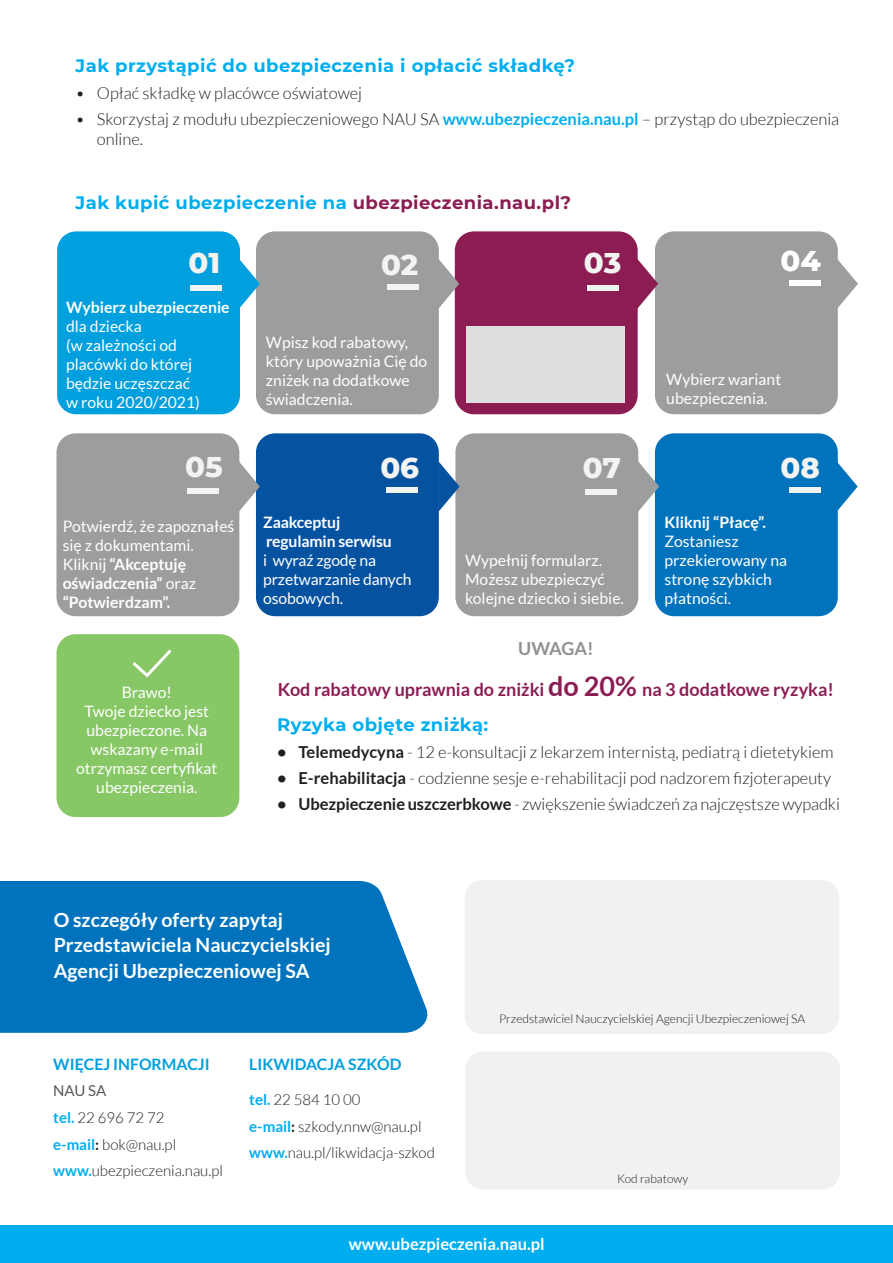
<style>
.page{position:relative;width:893px;height:1263px;background:#fff}
.page>*{position:absolute;margin:0;border:0;box-sizing:border-box;transform-origin:0 0}
.t1{font:800 29.1px "Montserrat";color:#f3f3f1}
.t2{font:800 29.1px "Montserrat";color:#fff}
.bez_akapitu_10{font:700 19.5px/25.5px "Lato";color:#fff}
.naglowek{font:700 18px "Montserrat";letter-spacing:.025em;color:#00aeef}
.główna{font:700 18px "Lato";color:#8b1d53}
.główna-2{font:700 18px "Lato";letter-spacing:-.015em;color:#8f9194}
.t3{font:300 16.5px/19.8px "Lato";color:#231f20}
.główna-3{font:700 16.5px "Lato";color:#fff}
.infografika{font:15.75px/18.9px "Lato";color:#fff}
.infografika-2{font:700 15.75px/18.9px "Lato";color:#fff}
.główna-4{font:700 15.75px "Lato";color:#009fde}
.główna-5{font:300 15px "Lato";color:#231f20}
.główna-6{font:15px "Lato";color:#57585a}
.bez_akapitu_10-2{font:300 12px "Lato";color:#231f20}
.s1{font-weight:700;color:#00aeef}
.s2{color:#8b1d53}
.s3{font-weight:400}
.s4{font-weight:700}
.s5{font-size:27px}
</style>
<div class="page">
<div style="left:655px;top:231px;width:183px;height:183px;background:#9b9d9e;border-radius:19px"></div>
<div style="left:455px;top:231px;width:183px;height:183px;background:#8b1d53;border-radius:19px"></div>
<div style="left:256px;top:231px;width:183px;height:183px;background:#9b9d9e;border-radius:19px"></div>
<div style="left:57px;top:231px;width:183px;height:183px;background:#009fde;border-radius:19px"></div>
<div style="left:0;top:881px;width:428px;height:152px;background:#0073bc"></div>
<div style="left:0;top:1226px;width:893px;height:37px;background:#00aeef"></div>
<div style="left:789px;top:280px;width:32px;height:6px;background:#fff"></div>
<div style="left:587px;top:285px;width:32px;height:6px;background:#f3f3f1"></div>
<div style="left:190px;top:285px;width:32px;height:6px;background:#f3f3f1"></div>
<div style="left:387px;top:284px;width:32px;height:6px;background:#f3f3f1"></div>
<svg style="left:240px;top:260px;width:20px;height:48px"></svg>
<svg style="left:637px;top:258px;width:21px;height:51px"></svg>
<div style="left:465px;top:880px;width:374px;height:154px;background:#f0f1f1;border-radius:18px"></div>
<div style="left:465px;top:1051px;width:375px;height:138px;background:#f0f1f1;border-radius:18px"></div>
<div style="left:655px;top:433px;width:183px;height:183px;background:#0073bc;border-radius:19px"></div>
<div style="left:455px;top:433px;width:183px;height:183px;background:#9b9d9e;border-radius:19px"></div>
<div style="left:256px;top:433px;width:183px;height:183px;background:#0552a1;border-radius:19px"></div>
<div style="left:56px;top:433px;width:183px;height:183px;background:#9b9d9e;border-radius:19px"></div>
<svg style="left:837px;top:461px;width:21px;height:51px"></svg>
<svg style="left:438px;top:461px;width:22px;height:51px"></svg>
<div style="left:466px;top:326px;width:159px;height:77px;background:#dedede"></div>
<div style="left:789px;top:487px;width:32px;height:6px;background:#f3f3f1"></div>
<div style="left:585px;top:489px;width:31px;height:6px;background:#f3f3f1"></div>
<div style="left:386px;top:487px;width:32px;height:6px;background:#f3f3f1"></div>
<div style="left:187px;top:488px;width:32px;height:6px;background:#f3f3f1"></div>
<div style="left:56px;top:634px;width:183px;height:183px;background:#87c765;border-radius:19px"></div>
<svg style="left:132px;top:649px;width:40px;height:29px"></svg>
<svg style="left:438px;top:258px;width:21px;height:51px"></svg>
<svg style="left:837px;top:258px;width:21px;height:51px"></svg>
<svg style="left:239px;top:461px;width:21px;height:51px"></svg>
<svg style="left:638px;top:461px;width:21px;height:51px"></svg>
<p class="naglowek" style="left:76px;top:53px;width:501px">Jak przystąpić do ubezpieczenia i opłacić składkę?</p>
<p class="t3" style="left:76px;top:83px;width:288px">• Opłać składkę w placówce oświatowej</p>
<p class="t3" style="left:97px;top:109px;width:744px;text-indent:-21px">• Skorzystaj z modułu ubezpieczeniowego NAU SA <span class="s1">www.ubezpieczenia.nau.pl</span> – przystąp do ubezpieczenia online.</p>
<p class="naglowek" style="left:76px;top:190px;width:497px">Jak kupić ubezpieczenie na <span class="s2">ubezpieczenia.nau.pl?</span></p>
<h1 class="t1" style="left:188px;top:242px;width:33px">01</h1>
<h1 class="t1" style="left:381px;top:243px;width:39px">02</h1>
<h1 class="t1" style="left:584px;top:242px;width:39px">03</h1>
<h1 class="t2" style="left:780px;top:239px;width:42px">04</h1>
<p class="infografika-2" style="left:66px;top:298px;width:165px">Wybierz ubezpieczenie <span class="s3">dla dziecka</span></p>
<p class="infografika" style="left:66px;top:336px;width:135px">(w zależności od placówki do której będzie uczęszczać w roku 2020/2021)</p>
<h1 class="t1" style="left:185px;top:445px;width:39px">05</h1>
<p class="infografika" style="left:63px;top:517px;width:173px">Potwierdź, że zapoznałeś się z dokumentami.<br>Kliknij <span class="s4">“Akceptuję oświadczenia”</span> oraz <span class="s4">“Potwierdzam”.</span></p>
<p class="infografika" style="left:122px;top:683px;width:52px">Brawo!</p>
<p class="infografika" style="left:76px;top:702px;width:143px;text-align:center">Twoje dziecko jest ubezpieczone. Na wskazany e-mail otrzymasz certyfikat ubezpieczenia.</p>
<p class="infografika" style="left:266px;top:333px;width:163px">Wpisz kod rabatowy, który upoważnia Cię do zniżek na dodatkowe świadczenia.</p>
<h1 class="t1" style="left:380px;top:446px;width:40px">06</h1>
<p class="infografika-2" style="left:263px;top:512px;width:79px">Zaakceptuj</p>
<p class="infografika" style="left:263px;top:531px;width:150px"><span class="s4">regulamin serwisu<br></span>i wyraź zgodę na przetwarzanie danych osobowych.</p>
<h1 class="t1" style="left:583px;top:446px;width:40px">07</h1>
<p class="infografika" style="left:465px;top:550px;width:160px">Wypełnij formularz.<br>Możesz ubezpieczyć kolejne dziecko i siebie.</p>
<p class="infografika" style="left:666px;top:370px;width:116px">Wybierz wariant ubezpieczenia.</p>
<h1 class="t1" style="left:780px;top:446px;width:41px">08</h1>
<p class="infografika-2" style="left:664px;top:512px;width:103px">Kliknij “Płacę”.</p>
<p class="infografika" style="left:664px;top:531px;width:124px">Zostaniesz przekierowany na stronę szybkich płatności.</p>
<p class="główna-2" style="left:518px;top:638px;width:77px">UWAGA!</p>
<p class="główna" style="left:278px;top:679px;width:558px">Kod rabatowy uprawnia do zniżki <span class="s5">do 20%</span> na 3 dodatkowe ryzyka!</p>
<p class="naglowek" style="left:277px;top:712px;width:213px">Ryzyka objęte zniżką:</p>
<p class="t3" style="left:277px;top:742px;width:558px"><span class="s4">• Telemedycyna</span> - 12 e-konsultacji z lekarzem internistą, pediatrą i dietetykiem</p>
<p class="t3" style="left:277px;top:768px;width:555px"><span class="s4">• E-rehabilitacja</span> - codzienne sesje e-rehabilitacji pod nadzorem fizjoterapeuty</p>
<p class="t3" style="left:277px;top:794px;width:564px"><span class="s4">• Ubezpieczenie uszczerbkowe</span> - zwiększenie świadczeń za najczęstsze wypadki</p>
<p class="bez_akapitu_10" style="left:54px;top:906px;width:278px">O szczegóły oferty zapytaj<br>Przedstawiciela Nauczycielskiej<br>Agencji Ubezpieczeniowej SA</p>
<p class="główna-4" style="left:53px;top:1055px;width:158px">WIĘCEJ INFORMACJI</p>
<p class="główna-6" style="left:53px;top:1083px;width:55px">NAU SA</p>
<p class="główna-5" style="left:53px;top:1109px;width:113px"><span class="s1">tel.</span> 22 696 72 72</p>
<p class="główna-5" style="left:53px;top:1136px;width:124px"><span class="s1">e-mail</span><span class="s4">:</span> bok@nau.pl</p>
<p class="główna-5" style="left:53px;top:1162px;width:171px"><span class="s1">www.</span>ubezpieczenia.nau.pl</p>
<p class="główna-4" style="left:249px;top:1055px;width:154px">LIKWIDACJA SZKÓD</p>
<p class="główna-5" style="left:249px;top:1091px;width:113px"><span class="s1">tel.</span> 22 584 10 00</p>
<p class="główna-5" style="left:249px;top:1118px;width:174px"><span class="s1">e-mail</span><span class="s4">:</span> szkody.nnw@nau.pl</p>
<p class="główna-5" style="left:249px;top:1144px;width:187px"><span class="s1">www.</span>nau.pl/likwidacja-szkod</p>
<p class="bez_akapitu_10-2" style="left:499px;top:1012px;width:308px">Przedstawiciel Nauczycielskiej Agencji Ubezpieczeniowej SA</p>
<p class="bez_akapitu_10-2" style="left:617px;top:1172px;width:73px">Kod rabatowy</p>
<p class="główna-3" style="left:349px;top:1234px;width:197px">www.ubezpieczenia.nau.pl</p>
</div>
